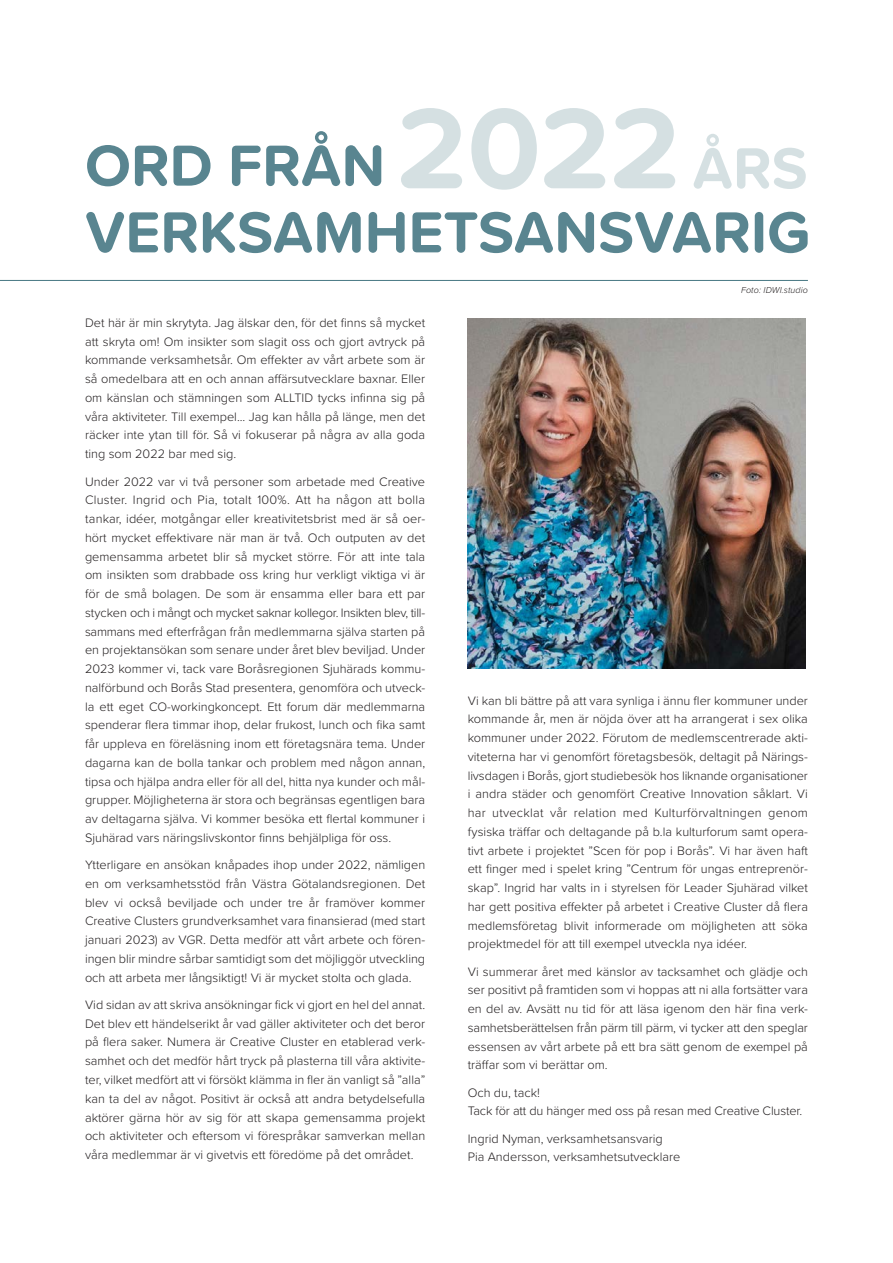
<style>
.page{position:relative;width:893px;height:1263px;background:#fff}
.page>*{position:absolute;margin:0;border:0;box-sizing:border-box;transform-origin:0 0}
.t1{font:700 60px "Proxima Soft";color:#598590}
.t2{font:300 12.75px/18.8px "Proxima Soft";color:#231f20;text-align:justify}
.t3{font:italic 300 9px "Proxima Soft";letter-spacing:.01em;color:#231f20}
.s1{font-size:118.5px;color:#2c6470}
.s2{color:#2c6470}
</style>
<div class="page">
<hr style="left:0;top:280px;width:808px;height:1px;background:#467783">
<img style="left:468px;top:319px;width:338px;height:350px">
<p class="t1" style="left:85px;top:120px;width:724px">ORD FRÅN <span class="s1">2022</span> <span class="s2">ÅRS</span></p>
<p class="t1" style="left:85px;top:187px;width:727px">VERKSAMHETSANSVARIG</p>
<p class="t3" style="left:741px;top:283px;width:68px">Foto: IDWI.studio</p>
<p class="t2" style="left:85px;top:313px;width:342px">Det här är min skrytyta. Jag älskar den, för det finns så mycket att skryta om! Om insikter som slagit oss och gjort avtryck på kommande verksamhetsår. Om effekter av vårt arbete som är så omedelbara att en och annan affärsutvecklare baxnar. Eller om känslan och stämningen som ALLTID tycks infinna sig på våra aktiviteter. Till exempel... Jag kan hålla på länge, men det räcker inte ytan till för. Så vi fokuserar på några av alla goda ting som 2022 bar med sig.</p>
<p class="t2" style="left:85px;top:471px;width:342px">Under 2022 var vi två personer som arbetade med Creative Cluster. Ingrid och Pia, totalt 100%. Att ha någon att bolla tankar, idéer, motgångar eller kreativitetsbrist med är så oer&shy;hört mycket effektivare när man är två. Och outputen av det gemensamma arbetet blir så mycket större. För att inte tala om insikten som drabbade oss kring hur verkligt viktiga vi är för de små bolagen. De som är ensamma eller bara ett par stycken och i mångt och mycket saknar kollegor. Insikten blev, till&shy;sammans med efterfrågan från medlemmarna själva starten på en projektansökan som senare under året blev beviljad. Under 2023 kommer vi, tack vare Boråsregionen Sjuhärads kommu&shy;nalförbund och Borås Stad presentera, genomföra och utveck&shy;la ett eget CO-workingkoncept. Ett forum där medlemmarna spenderar flera timmar ihop, delar frukost, lunch och fika samt får uppleva en föreläsning inom ett företagsnära tema. Under dagarna kan de bolla tankar och problem med någon annan, tipsa och hjälpa andra eller för all del, hitta nya kunder och mål&shy;grupper. Möjligheterna är stora och begränsas egentligen bara av deltagarna själva. Vi kommer besöka ett flertal kommuner i Sjuhärad vars näringslivskontor finns behjälpliga för oss.</p>
<p class="t2" style="left:85px;top:855px;width:342px">Ytterligare en ansökan knåpades ihop under 2022, nämligen en om verksamhetsstöd från Västra Götalandsregionen. Det blev vi också beviljade och under tre år framöver kommer Creative Clusters grundverksamhet vara finansierad (med start januari 2023) av VGR. Detta medför att vårt arbete och fören&shy;ingen blir mindre sårbar samtidigt som det möjliggör utveckling och att arbeta mer långsiktigt! Vi är mycket stolta och glada.</p>
<p class="t2" style="left:85px;top:995px;width:342px">Vid sidan av att skriva ansökningar fick vi gjort en hel del annat.<br>Det blev ett händelserikt år vad gäller aktiviteter och det beror på flera saker. Numera är Creative Cluster en etablerad verk&shy;samhet och det medför hårt tryck på plasterna till våra aktivite&shy;ter, vilket medfört att vi försökt klämma in fler än vanligt så ”alla” kan ta del av något. Positivt är också att andra betydelsefulla aktörer gärna hör av sig för att skapa gemensamma projekt och aktiviteter och eftersom vi förespråkar samverkan mellan våra medlemmar är vi givetvis ett föredöme på det området.</p>
<p class="t2" style="left:468px;top:690px;width:342px">Vi kan bli bättre på att vara synliga i ännu fler kommuner under kommande år, men är nöjda över att ha arrangerat i sex olika kommuner under 2022. Förutom de medlemscentrerade akti&shy;viteterna har vi genomfört företagsbesök, deltagit på Närings&shy;livsdagen i Borås, gjort studiebesök hos liknande organisationer i andra städer och genomfört Creative Innovation såklart. Vi har utvecklat vår relation med Kulturförvaltningen genom fysiska träffar och deltagande på b.la kulturforum samt opera&shy;tivt arbete i projektet ”Scen för pop i Borås”. Vi har även haft ett finger med i spelet kring ”Centrum för ungas entreprenör&shy;skap”. Ingrid har valts in i styrelsen för Leader Sjuhärad vilket har gett positiva effekter på arbetet i Creative Cluster då flera medlemsföretag blivit informerade om möjligheten att söka projektmedel för att till exempel utveckla nya idéer.</p>
<p class="t2" style="left:468px;top:961px;width:342px">Vi summerar året med känslor av tacksamhet och glädje och ser positivt på framtiden som vi hoppas att ni alla fortsätter vara en del av. Avsätt nu tid för att läsa igenom den här fina verk&shy;samhetsberättelsen från pärm till pärm, vi tycker att den speglar essensen av vårt arbete på ett bra sätt genom de exempel på träffar som vi berättar om.</p>
<p class="t2" style="left:468px;top:1082px;width:336px">Och du, tack!<br>Tack för att du hänger med oss på resan med Creative Cluster.</p>
<p class="t2" style="left:468px;top:1128px;width:214px">Ingrid Nyman, verksamhetsansvarig<br>Pia Andersson, verksamhetsutvecklare</p>
</div>
